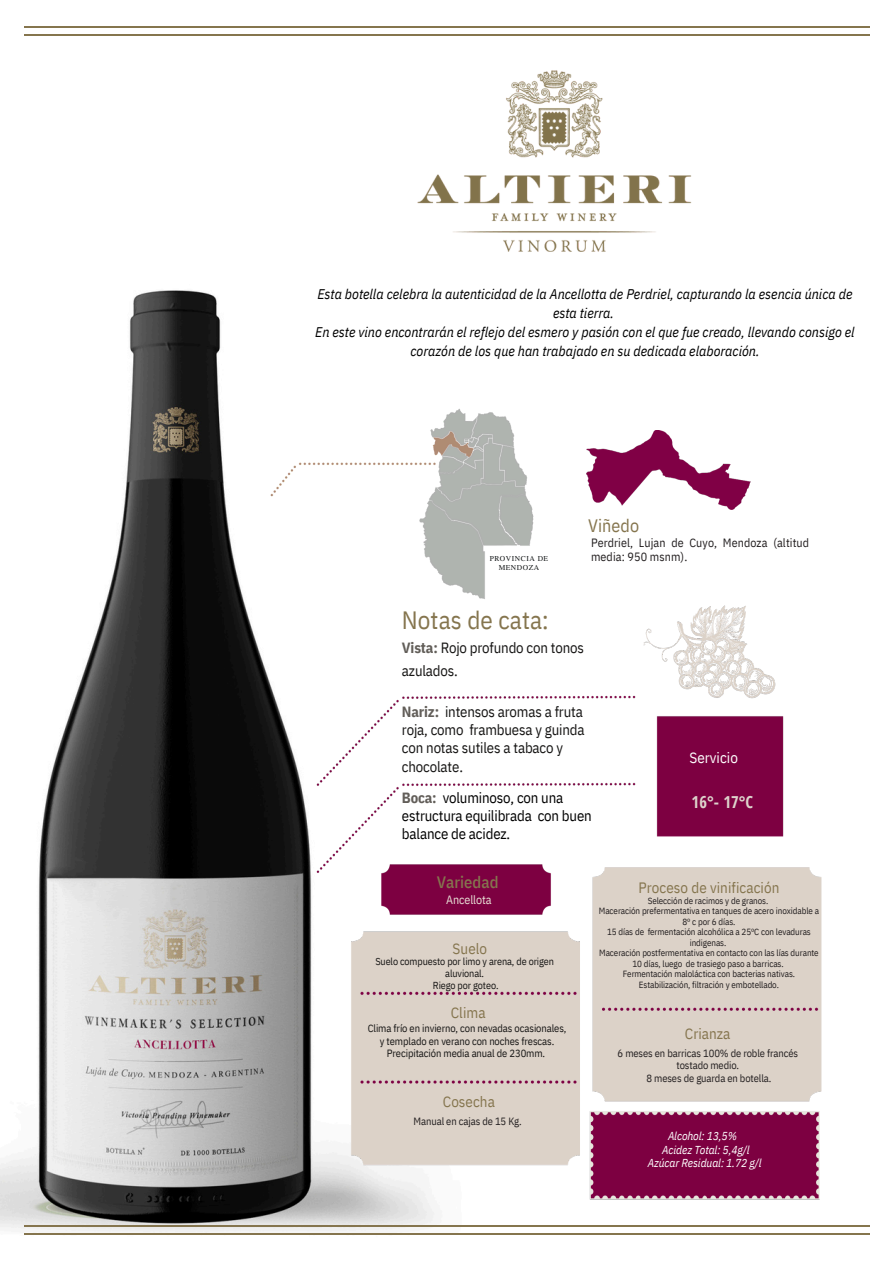
<style>
.page{position:relative;width:894px;height:1264px;background:#fff}
.page>*{position:absolute;margin:0;border:0;box-sizing:border-box;transform-origin:0 0}
.t1{font:25.05px "IBM Plex Sans Cond";letter-spacing:.005em;color:#85754e}
.t2{font:18px "IBM Plex Sans Cond";letter-spacing:.005em;color:#85754e}
.t3{font:500 16.5px "IBM Plex Sans Cond";letter-spacing:.005em;color:#85754e}
.t4{font:700 16.5px "Open Sans Condensed";color:#ddd4cc}
.t5{font:15px "IBM Plex Sans Cond";letter-spacing:.005em;color:#85754e}
.t6{font:15px "IBM Plex Sans Cond";letter-spacing:.005em;color:#fff}
.t7{font:14.85px/18.3px "IBM Plex Sans Cond";letter-spacing:-.01em;color:#171615}
.t8{font:14.85px/30.8px "IBM Plex Sans Cond";letter-spacing:-.01em;color:#000}
.t9{font:italic 13.95px/19.2px "IBM Plex Sans Cond";color:#000;text-align:center}
.t10{font:12px/13.5px "IBM Plex Sans Cond";letter-spacing:.01em;color:#231f20}
.t11{font:12px "IBM Plex Sans Cond";letter-spacing:-.01em;color:#e8e0d6}
.t12{font:italic 11.55px/13.5px "IBM Plex Sans Cond";letter-spacing:-.01em;color:#fff;text-align:center}
.t13{font:10.5px/12.3px "IBM Plex Sans Cond";letter-spacing:-.01em;color:#171615;text-align:center}
.t14{font:10.5px "IBM Plex Sans Cond";letter-spacing:-.01em;color:#231f20}
.t15{font:10.2px/11.9px "IBM Plex Sans Cond";letter-spacing:-.01em;color:#171615;text-align:center}
.t16{font:9px/10.5px "IBM Plex Sans Cond";letter-spacing:-.01em;color:#231f20;text-align:center}
.t17{font:7.5px/9px "Te X Gyre Termes";letter-spacing:.07em;color:#141718;text-align:center}
.s1{font-weight:700;color:#625e59}
.s2{color:#171615}
</style>
<div class="page">
<img style="left:0;top:290px;width:540px;height:945px">
<img style="left:263px;top:401px;width:277px;height:205px">
<img style="left:586px;top:431px;width:163px;height:78px">
<hr style="left:24px;top:26px;width:845px;height:1px;background:#85754e">
<hr style="left:24px;top:34px;width:845px;height:1px;background:#85754e">
<hr style="left:24px;top:1225px;width:845px;height:1px;background:#85754e">
<hr style="left:24px;top:1233px;width:845px;height:1px;background:#85754e">
<img style="left:310px;top:599px;width:512px;height:607px">
<img style="left:326px;top:27px;width:468px;height:310px">
<p class="t9" style="left:315px;top:284px;width:541px">Esta botella celebra la autenticidad de la Ancellotta de Perdriel, capturando la esencia única de esta tierra.<br>En este vino encontrarán el reflejo del esmero y pasión con el que fue creado, llevando consigo el corazón de los que han trabajado en su dedicada elaboración.</p>
<h5 class="t17" style="left:489px;top:553px;width:60px">PROVINCIA DE<br>MENDOZA</h5>
<h5 class="t1" style="left:402px;top:603px;width:148px">Notas de cata:</h5>
<h6 class="t2" style="left:588px;top:513px;width:52px">Viñedo</h6>
<p class="t10" style="left:591px;top:536px;width:219px">Perdriel, Lujan de Cuyo, Mendoza (altitud media: 950 msnm).</p>
<p class="t7" style="left:402px;top:637px;width:183px;line-height:22px"><span class="s1">Vista:</span> Rojo profundo con tonos azulados.</p>
<p class="t7" style="left:402px;top:702px;width:184px"><span class="s1">Nariz:</span> intensos aromas a fruta roja, como frambuesa y guinda con notas sutiles a tabaco y</p>
<p class="t8" style="left:402px;top:750px;width:163px"><span class="s2">chocolate.<br></span><span class="s1">Boca:</span> voluminoso, con una</p>
<p class="t8" style="left:402px;top:806px;width:191px;line-height:18.3px">estructura equilibrada con buen balance de acidez.</p>
<h5 class="t6" style="left:689px;top:747px;width:50px">Servicio</h5>
<p class="t4" style="left:691px;top:790px;width:63px">16°- 17°C</p>
<p class="t3" style="left:436px;top:870px;width:63px">Variedad</p>
<p class="t11" style="left:446px;top:891px;width:47px">Ancellota</p>
<p class="t5" style="left:452px;top:938px;width:36px">Suelo</p>
<p class="t15" style="left:375px;top:955px;width:180px">Suelo compuesto por limo y arena, de origen aluvional.</p>
<h6 class="t15" style="left:433px;top:978px;width:67px">Riego por goteo.</h6>
<p class="t5" style="left:450px;top:1002px;width:36px">Clima</p>
<p class="t13" style="left:367px;top:1022px;width:200px">Clima frío en invierno, con nevadas ocasionales, y templado en verano con noches frescas.</p>
<h5 class="t13" style="left:387px;top:1046px;width:160px">Precipitación media anual de 230mm.</h5>
<p class="t5" style="left:442px;top:1091px;width:54px">Cosecha</p>
<h1 class="t14" style="left:413px;top:1113px;width:110px">Manual en cajas de 15 Kg.</h1>
<p class="t5" style="left:638px;top:878px;width:142px">Proceso de vinificación</p>
<h5 class="t16" style="left:647px;top:895px;width:122px">Selección de racimos y de granos.</h5>
<h2 class="t16" style="left:598px;top:905px;width:222px">Maceración prefermentativa en tanques de acero inoxidable a<br>8º c por 6 días.</h2>
<h3 class="t16" style="left:607px;top:926px;width:205px">15 días de fermentación alcohólica a 25ºC con levaduras indigenas.</h3>
<h6 class="t16" style="left:599px;top:947px;width:221px">Maceración postfermentativa en contacto con las lías durante<br>10 días, luego de trasiego paso a barricas.</h6>
<h5 class="t16" style="left:622px;top:968px;width:174px">Fermentación maloláctica con bacterias nativas.<br>Estabilización, filtración y embotellado.</h5>
<p class="t5" style="left:684px;top:1023px;width:47px">Crianza</p>
<h5 class="t14" style="left:617px;top:1046px;width:182px">6 meses en barricas 100% de roble francés</h5>
<h5 class="t14" style="left:676px;top:1058px;width:64px">tostado medio.</h5>
<h5 class="t14" style="left:646px;top:1070px;width:126px">8 meses de guarda en botella.</h5>
<p class="t12" style="left:647px;top:1128px;width:115px">Alcohol: 13,5%<br>Acidez Total: 5,4g/l<br>Azúcar Residual: 1.72 g/l</p>
</div>
